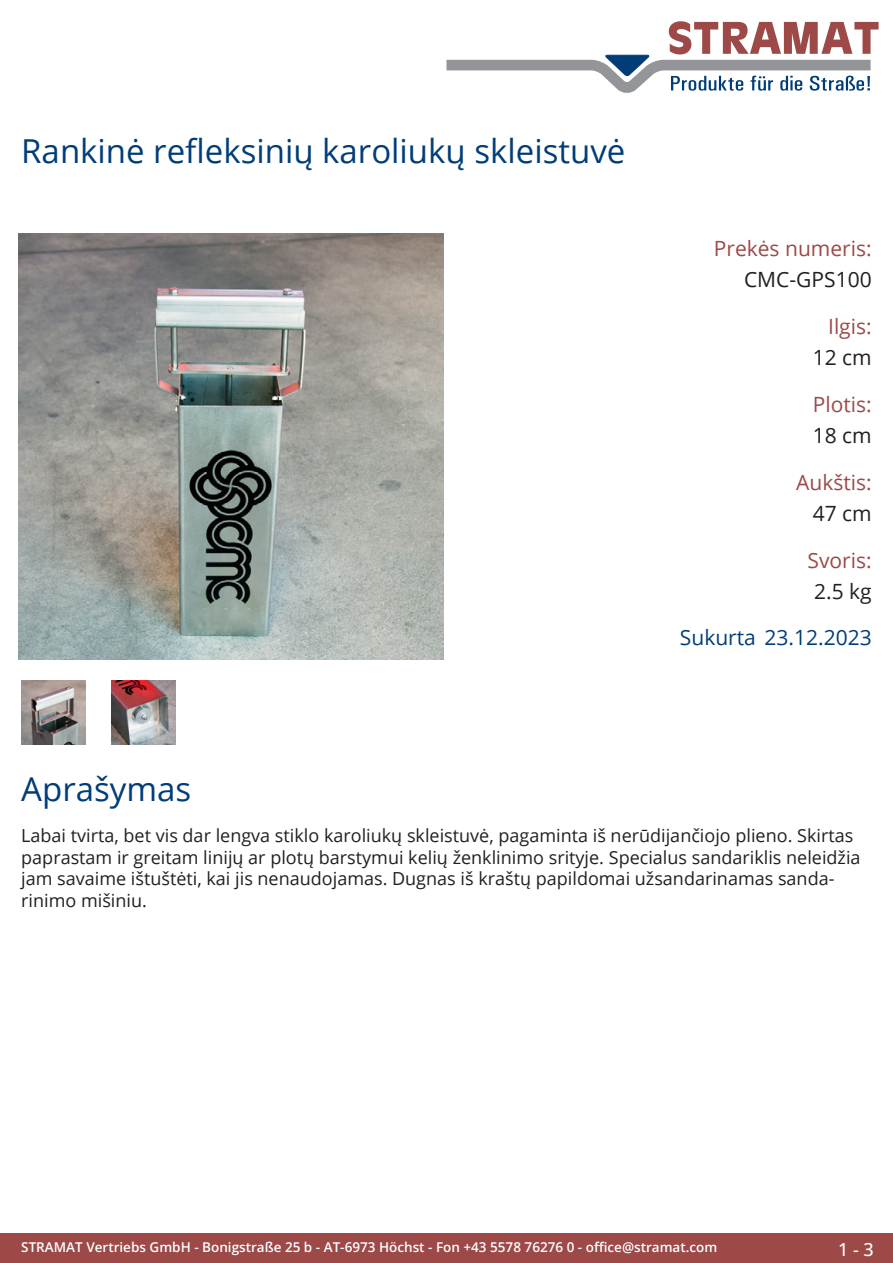
<style>
.page{position:relative;width:893px;height:1263px;background:#fff}
.page>*{position:absolute;margin:0;border:0;box-sizing:border-box;transform-origin:0 0}
.Produkttitel{font:33px "Open Sans";color:#003d78}
.TechDaten_Überschrif{font:21px "Open Sans";color:#9c4948}
.TechDaten_Inhalt{font:21px "Open Sans";color:#231f20}
.Erstellungsdatum{font:21px "Open Sans";color:#003d78}
.Beschreibung_Text{font:18px/21.6px "Open Sans";color:#231f20}
.t1{font:500 18px "Open Sans";color:#fff}
.t2{font:600 13.5px "Open Sans";color:#fff}
</style>
<div class="page">
<div style="left:0;top:1233px;width:893px;height:30px;background:#9c4948"></div>
<svg style="left:446px;top:21px;width:433px;height:72px"></svg>
<img style="left:18px;top:234px;width:425px;height:425px">
<img style="left:21px;top:680px;width:64px;height:64px">
<img style="left:112px;top:680px;width:63px;height:64px">
<p class="Produkttitel" style="left:21px;top:128px;width:606px">Rankinė refleksinių karoliukų skleistuvė</p>
<p class="TechDaten_Überschrif" style="left:714px;top:234px;width:159px">Prekės numeris:</p>
<p class="TechDaten_Inhalt" style="left:744px;top:265px;width:129px">CMC-GPS100</p>
<p class="TechDaten_Überschrif" style="left:828px;top:312px;width:45px">Ilgis:</p>
<p class="TechDaten_Inhalt" style="left:813px;top:343px;width:61px">12 cm</p>
<p class="TechDaten_Überschrif" style="left:813px;top:390px;width:60px">Plotis:</p>
<p class="TechDaten_Inhalt" style="left:813px;top:421px;width:61px">18 cm</p>
<p class="TechDaten_Überschrif" style="left:796px;top:468px;width:77px">Aukštis:</p>
<p class="TechDaten_Inhalt" style="left:813px;top:499px;width:61px">47 cm</p>
<p class="TechDaten_Überschrif" style="left:807px;top:546px;width:66px">Svoris:</p>
<p class="TechDaten_Inhalt" style="left:814px;top:577px;width:59px">2.5 kg</p>
<p class="Erstellungsdatum" style="left:680px;top:623px;width:193px">Sukurta 23.12.2023</p>
<p class="Produkttitel" style="left:21px;top:766px;width:172px">Aprašymas</p>
<p class="Beschreibung_Text" style="left:21px;top:824px;width:841px">Labai tvirta, bet vis dar lengva stiklo karoliukų skleistuvė, pagaminta iš nerūdijančiojo plieno. Skirtas paprastam ir greitam linijų ar plotų barstymui kelių ženklinimo srityje. Specialus sandariklis neleidžia jam savaime ištuštėti, kai jis nenaudojamas. Dugnas iš kraštų papildomai užsandarinamas sanda&shy;rinimo mišiniu.</p>
<p class="t2" style="left:21px;top:1238px;width:698px">STRAMAT Vertriebs GmbH - Bonigstraße 25 b - AT-6973 Höchst - Fon +43 5578 76276 0 - office@stramat.com</p>
<p class="t1" style="left:838px;top:1237px;width:37px">1 - 3</p>
</div>
